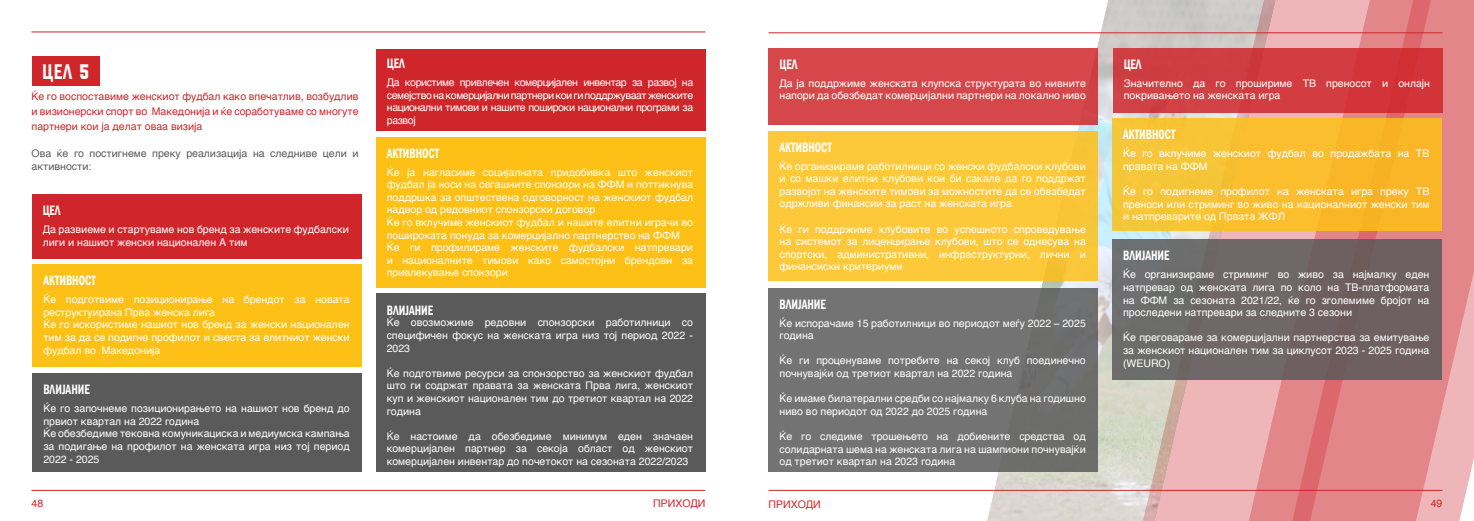
<style>
.page{position:relative;width:1474px;height:521px;background:#fff}
.page>*{position:absolute;margin:0;border:0;box-sizing:border-box;transform-origin:0 0}
.t1{font:600 condensed 21.88px "Franklin Gothic";color:#fff;scale:.8 1}
.t2{font:600 condensed 14px "Franklin Gothic";color:#fff;scale:.8 1}
.t3{font:10.5px/12.6px "Helvetica";color:#fff}
.t4{font:10.5px/14.9px "Helvetica";color:#cf262b;text-align:justify}
.t5{font:10.5px/12.6px "Helvetica";color:#5a5a5a}
.s1{font-family:"Hindenburg";font-weight:400;font-stretch:normal}
</style>
<div class="page">
<div style="left:32px;top:56px;width:67px;height:30px;background:#cf262b"></div>
<hr style="left:32px;top:32px;width:673px;height:1px;background:#cf262b">
<hr style="left:32px;top:490px;width:673px;height:1px;background:#cf262b">
<div style="left:32px;top:194px;width:329px;height:64px;background:#cf262b"></div>
<div style="left:32px;top:264px;width:330px;height:103px;background:#fdc017"></div>
<div style="left:32px;top:373px;width:330px;height:99px;background:#5a5a5a"></div>
<div style="left:376px;top:49px;width:329px;height:82px;background:#cf262b"></div>
<div style="left:376px;top:137px;width:329px;height:150px;background:#fdc017"></div>
<div style="left:376px;top:294px;width:329px;height:178px;background:#5a5a5a"></div>
<svg style="left:1275px;top:0;width:17px;height:521px;background:#e69498"></svg>
<svg style="left:1292px;top:0;width:181px;height:521px;background:#e48e92"></svg>
<img style="left:987px;top:0;width:288px;height:521px">
<div style="left:768px;top:48px;width:330px;height:76px;background:#d6474b"></div>
<div style="left:768px;top:131px;width:330px;height:149px;background:#fdc93a"></div>
<div style="left:768px;top:288px;width:330px;height:183px;background:#737373"></div>
<div style="left:1112px;top:48px;width:330px;height:64px;background:#d23c40"></div>
<div style="left:1111px;top:118px;width:330px;height:113px;background:#f9be2f"></div>
<div style="left:1111px;top:239px;width:330px;height:141px;background:#6e6868"></div>
<hr style="left:768px;top:490px;width:674px;height:1px;background:#cf262b">
<hr style="left:768px;top:32px;width:674px;height:1px;background:#cf262b">
<h1 class="t1" style="left:42px;top:57px;width:60px">ЦЕЛ <span class="s1">5</span></h1>
<p class="t4" style="left:32px;top:89px;width:328px">Ќе го воспоставиме женскиот фудбал како впечатлив, возбудлив и визионерски спорт во Македонија и ќе соработуваме со многуте партнери кои ја делат оваа визија</p>
<p class="t5" style="left:32px;top:148px;width:328px">Ова ќе го постигнеме преку реализација на следниве цели и активности:</p>
<h2 class="t2" style="left:43px;top:201px;width:24px">ЦЕЛ</h2>
<p class="t3" style="left:43px;top:223px;width:308px">Да развиеме и стартуваме нов бренд за женските фудбалски лиги и нашиот женски национален А тим</p>
<h2 class="t2" style="left:43px;top:271px;width:67px">АКТИВНОСТ</h2>
<p class="t3" style="left:43px;top:294px;width:308px">Ќе подготвиме позиционирање на брендот за новата реструктуирана Прва женска лига<br>Ќе го искористиме нашиот нов бренд за женски национален тим за да се подигне профилот и свеста за елитниот женски фудбал во Македонија</p>
<h2 class="t2" style="left:43px;top:380px;width:60px">ВЛИЈАНИЕ</h2>
<p class="t3" style="left:43px;top:403px;width:308px">Ќе го започнеме позиционирањето на нашиот нов бренд до првиот квартал на 2022 година<br>Ќе обезбедиме тековна комуникациска и медиумска кампања за подигање на профилот на женската игра низ тој период 2022 - 2025</p>
<h2 class="t2" style="left:387px;top:54px;width:24px">ЦЕЛ</h2>
<p class="t3" style="left:387px;top:76px;width:308px;text-align:justify">Да користиме привлечен комерцијален инвентар за развој на семејство на комерцијални партнери кои ги поддржуваат женските национални тимови и нашите пошироки национални програми за развој</p>
<h2 class="t2" style="left:387px;top:144px;width:67px">АКТИВНОСТ</h2>
<p class="t3" style="left:387px;top:166px;width:308px">Ќе ја нагласиме социјалната придобивка што женскиот фудбал ја носи на сегашните спонзори на ФФМ и поттикнува поддршка за општествена одговорност на женскиот фудбал надвор од редовниот спонзорски договор<br>Ќе го вклучиме женскиот фудбал и нашите елитни играчи во пошироката понуда за комерцијално партнерство на ФФМ Ќе ги профилираме женските фудбалски натпревари и националните тимови како самостојни брендови за привлекување спонзори</p>
<h2 class="t2" style="left:387px;top:301px;width:60px">ВЛИЈАНИЕ</h2>
<p class="t3" style="left:387px;top:317px;width:308px;text-align:justify">Ќе овозможиме редовни спонзорски работилници со специфичен фокус на женската игра низ тој период 2022 - 2023</p>
<p class="t3" style="left:387px;top:367px;width:308px;text-align:justify">Ќе подготвиме ресурси за спонзорство за женскиот фудбал што ги содржат правата за женската Прва лига, женскиот куп и женскиот национален тим до третиот квартал на 2022 година</p>
<p class="t3" style="left:387px;top:430px;width:308px;text-align:justify">Ќе настоиме да обезбедиме минимум еден значаен комерцијален партнер за секоја област од женскиот комерцијален инвентар до почетокот на сезоната 2022/2023</p>
<p class="t4" style="left:32px;top:496px;width:13px">48</p>
<p class="t4" style="left:653px;top:496px;width:54px">ПРИХОДИ</p>
<h2 class="t2" style="left:779px;top:55px;width:24px">ЦЕЛ</h2>
<p class="t3" style="left:779px;top:77px;width:308px">Да ја поддржиме женската клупска структурата во нивните напори да обезбедат комерцијални партнери на локално ниво</p>
<h2 class="t2" style="left:779px;top:138px;width:67px">АКТИВНОСТ</h2>
<p class="t3" style="left:779px;top:160px;width:308px;text-align:justify">Ќе организираме работилници со женски фудбалски клубови и со машки елитни клубови кои би сакале да го поддржат развојот на женските тимови за можностите да се обезбедат одржливи финансии за раст на женската игра</p>
<p class="t3" style="left:779px;top:223px;width:308px;text-align:justify">Ќе ги поддржиме клубовите во успешното спроведување на системот за лиценцирање клубови, што се однесува на спортски, административни, инфраструктурни, лични и финансиски критериуми</p>
<h2 class="t2" style="left:779px;top:295px;width:60px">ВЛИЈАНИЕ</h2>
<p class="t3" style="left:779px;top:317px;width:308px">Ќе испорачаме 15 работилници во периодот меѓу 2022 – 2025 година</p>
<p class="t3" style="left:779px;top:355px;width:308px">Ќе ги проценуваме потребите на секој клуб поединечно почнувајќи од третиот квартал на 2022 година</p>
<p class="t3" style="left:779px;top:393px;width:308px">Ќе имаме билатерални средби со најмалку 6 клуба на годишно ниво во периодот од 2022 до 2025 година</p>
<p class="t3" style="left:779px;top:430px;width:308px;text-align:justify">Ќе го следиме трошењето на добиените средства од солидарната шема на женската лига на шампиони почнувајќи од третиот квартал на 2023 година</p>
<h2 class="t2" style="left:1123px;top:55px;width:24px">ЦЕЛ</h2>
<p class="t3" style="left:1123px;top:77px;width:308px">Значително да го прошириме ТВ преносот и онлајн покривањето на женската игра</p>
<h2 class="t2" style="left:1123px;top:125px;width:67px">АКТИВНОСТ</h2>
<p class="t3" style="left:1123px;top:148px;width:308px">Ќе го вклучиме женскиот фудбал во продажбата на ТВ правата на ФФМ</p>
<p class="t3" style="left:1123px;top:185px;width:308px;text-align:justify">Ќе го подигнеме профилот на женската игра преку ТВ преноси или стриминг во живо на националниот женски тим и натпреварите од Првата ЖФЛ</p>
<h2 class="t2" style="left:1123px;top:246px;width:60px">ВЛИЈАНИЕ</h2>
<p class="t3" style="left:1123px;top:269px;width:308px;text-align:justify">Ќе организираме стриминг во живо за најмалку еден натпревар од женската лига по коло на ТВ-платформата на ФФМ за сезоната 2021/22, ќе го зголемиме бројот на проследени натпревари за следните 3 сезони</p>
<p class="t3" style="left:1123px;top:332px;width:308px;text-align:justify">Ќе преговараме за комерцијални партнерства за емитување за женскиот национален тим за циклусот 2023 - 2025 година (WEURO)</p>
<p class="t4" style="left:768px;top:497px;width:54px">ПРИХОДИ</p>
<p class="t4" style="left:1430px;top:496px;width:13px">49</p>
</div>
